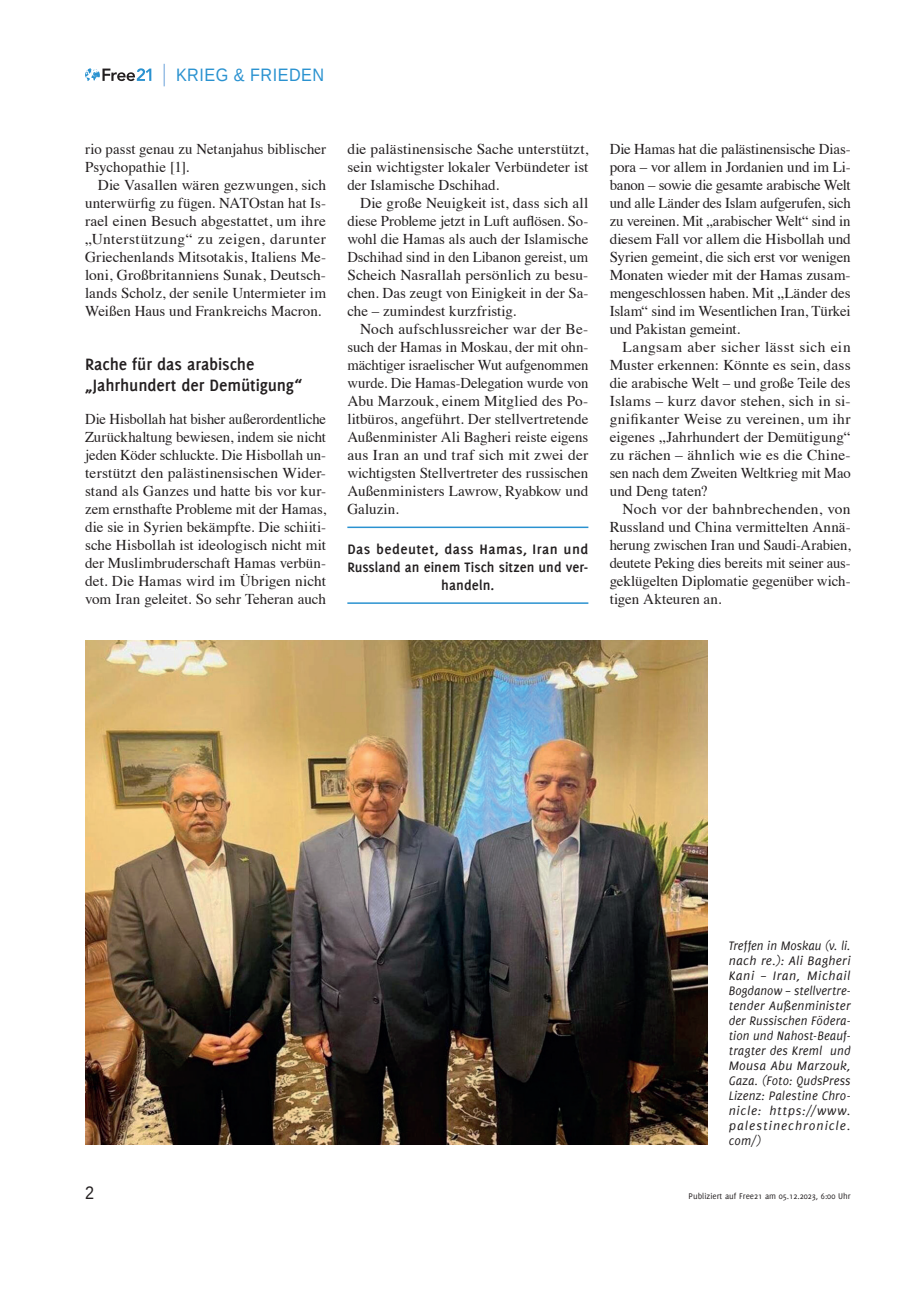
<style>
.page{position:relative;width:906px;height:1289px;background:#fff}
.page>*{position:absolute;margin:0;border:0;box-sizing:border-box;transform-origin:0 0}
.t1{font:700 18px/21px "Delicious";letter-spacing:-.005em;color:#231f20}
.t2{font:18px "Liberation Sans";letter-spacing:.03em;color:#2a92d0;scale:.9 1}
.t3{font:18px "Liberation Sans";color:#231f20;scale:.9 1}
.t4{font:15px/18px "Times";color:#231f20;text-align:justify}
.t5{font:700 15px/18px "Delicious";letter-spacing:.005em;color:#231f20;text-align:center}
.t6{font:italic 13.5px/15px "Delicious";letter-spacing:.05em;color:#231f20;text-align:justify;scale:.96 1}
.t7{font:9px "Delicious";color:#231f20}
</style>
<div class="page">
<svg style="left:85px;top:68px;width:66px;height:13px"></svg>
<hr style="left:163px;top:64px;width:2px;height:22px;background:#9abfe5">
<hr style="left:347px;top:526px;width:241px;height:2px;background:#2a92d0">
<hr style="left:347px;top:602px;width:241px;height:2px;background:#2a92d0">
<img style="left:85px;top:640px;width:622px;height:504px">
<p class="t2" style="left:176px;top:63px;width:166px">KRIEG &amp; FRIEDEN</p>
<p class="t4" style="left:85px;top:139px;width:242px">rio passt genau zu Netanjahus biblischer<br>Psychopathie [1].</p>
<p class="t4" style="left:85px;top:175px;width:242px;text-indent:13px">Die Vasallen wären gezwungen, sich unterwürfig zu fügen. NATOstan hat Is&shy;rael einen Besuch abgestattet, um ihre „Unterstützung“ zu zeigen, darunter Griechenlands Mitsotakis, Italiens Me&shy;loni, Großbritanniens Sunak, Deutsch&shy;lands Scholz, der senile Untermieter im Weißen Haus und Frankreichs Macron.</p>
<p class="t1" style="left:85px;top:353px;width:219px">Rache für das arabische „Jahrhundert der Demütigung“</p>
<p class="t4" style="left:85px;top:409px;width:242px">Die Hisbollah hat bisher außerordentliche Zurückhaltung bewiesen, indem sie nicht jeden Köder schluckte. Die Hisbollah un&shy;terstützt den palästinensischen Wider&shy;stand als Ganzes und hatte bis vor kur&shy;zem ernsthafte Probleme mit der Hamas, die sie in Syrien bekämpfte. Die schiiti&shy;sche Hisbollah ist ideologisch nicht mit der Muslimbruderschaft Hamas verbün&shy;det. Die Hamas wird im Übrigen nicht vom Iran geleitet. So sehr Teheran auch</p>
<p class="t4" style="left:347px;top:139px;width:242px">die palästinensische Sache unterstützt, sein wichtigster lokaler Verbündeter ist der Islamische Dschihad.</p>
<p class="t4" style="left:347px;top:193px;width:242px;text-indent:13px">Die große Neuigkeit ist, dass sich all diese Probleme jetzt in Luft auflösen. So&shy;wohl die Hamas als auch der Islamische Dschihad sind in den Libanon gereist, um Scheich Nasrallah persönlich zu besu&shy;chen. Das zeugt von Einigkeit in der Sa&shy;che – zumindest kurzfristig.</p>
<p class="t4" style="left:347px;top:319px;width:242px;text-indent:13px">Noch aufschlussreicher war der Be&shy;such der Hamas in Moskau, der mit ohn&shy;mächtiger israelischer Wut aufgenommen wurde. Die Hamas-Delegation wurde von Abu Marzouk, einem Mitglied des Po&shy;litbüros, angeführt. Der stellvertretende Außenminister Ali Bagheri reiste eigens aus Iran an und traf sich mit zwei der wichtigsten Stellvertreter des russischen Außenministers Lawrow, Ryabkow und Galuzin.</p>
<p class="t5" style="left:347px;top:539px;width:242px">Das bedeutet, dass Hamas, Iran und<br>Russland an einem Tisch sitzen und ver&shy;handeln.</p>
<p class="t4" style="left:609px;top:139px;width:242px">Die Hamas hat die palästinensische Dias&shy;pora – vor allem in Jordanien und im Li&shy;banon – sowie die gesamte arabische Welt und alle Länder des Islam aufgerufen, sich zu vereinen. Mit „arabischer Welt“ sind in diesem Fall vor allem die Hisbollah und Syrien gemeint, die sich erst vor wenigen Monaten wieder mit der Hamas zusam&shy;mengeschlossen haben. Mit „Länder des Islam“ sind im Wesentlichen Iran, Türkei und Pakistan gemeint.</p>
<p class="t4" style="left:609px;top:337px;width:242px;text-indent:13px">Langsam aber sicher lässt sich ein Muster erkennen: Könnte es sein, dass die arabische Welt – und große Teile des Islams – kurz davor stehen, sich in si&shy;gnifikanter Weise zu vereinen, um ihr eigenes „Jahrhundert der Demütigung“ zu rächen – ähnlich wie es die Chine&shy;sen nach dem Zweiten Weltkrieg mit Mao und Deng taten?</p>
<p class="t4" style="left:609px;top:499px;width:242px;text-indent:13px">Noch vor der bahnbrechenden, von Russland und China vermittelten Annä&shy;herung zwischen Iran und Saudi-Arabien, deutete Peking dies bereits mit seiner aus&shy;geklügelten Diplomatie gegenüber wich&shy;tigen Akteuren an.</p>
<p class="t6" style="left:729px;top:937px;width:128px">Treffen in Moskau (v. li. nach re.): Ali Bagheri Kani – Iran, Michail Bogdanow – stellvertre&shy;tender Außenminister der Russischen Födera&shy;tion und Nahost-Beauf&shy;tragter des Kreml und Mousa Abu Marzouk, Gaza. (Foto: QudsPress Lizenz: Palestine Chro&shy;nicle: https://www. palestinechronicle. com/)</p>
<p class="t3" style="left:85px;top:1180px;width:12px">2</p>
<p class="t7" style="left:688px;top:1190px;width:163px">Publiziert auf Free21 am 05.12.2023, 6:00 Uhr</p>
</div>
